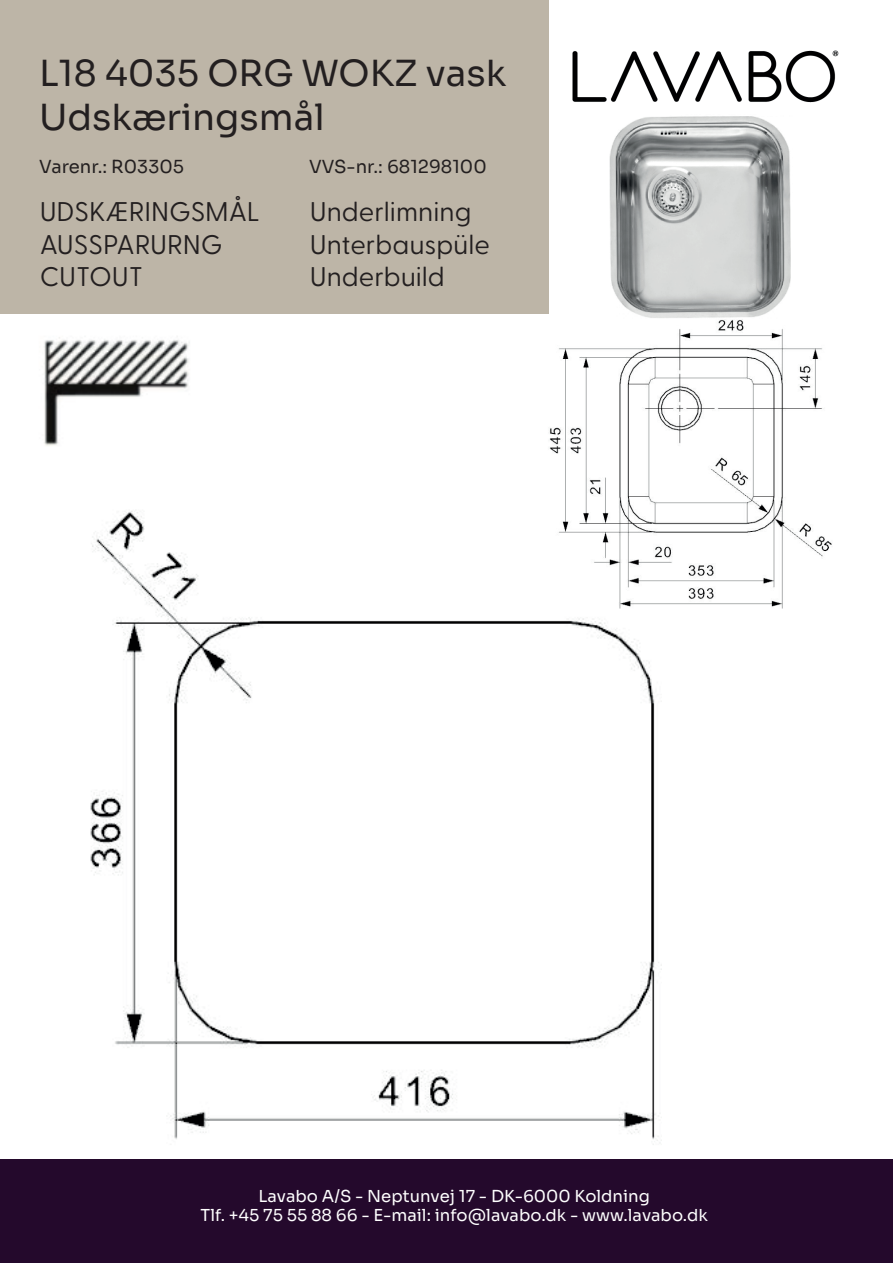
<style>
.page{position:relative;width:893px;height:1263px;background:#fff}
.page>*{position:absolute;margin:0;border:0;box-sizing:border-box;transform-origin:0 0}
.t1{font:36px/43.2px "Sora";color:#231f20}
.t2{font:27px "Greycliff CF";color:#231f20}
.t3{font:18px "Sora";color:#231f20}
.t4{font:16.5px/19.8px "Sora";color:#fff;text-align:center}
</style>
<div class="page">
<div style="left:0;top:1159px;width:892px;height:103px;background:#24092c"></div>
<div style="left:0;top:0;width:548px;height:313px;background:#bdb5a7"></div>
<img style="left:44px;top:337px;width:146px;height:109px">
<img style="left:609px;top:116px;width:182px;height:204px">
<img style="left:90px;top:511px;width:570px;height:634px">
<img style="left:544px;top:320px;width:288px;height:288px">
<img style="left:572px;top:50px;width:267px;height:53px">
<h1 class="t1" style="left:39px;top:49px;width:469px">L18 4035 ORG WOKZ vask<br>Udskæringsmål</h1>
<p class="t3" style="left:39px;top:152px;width:146px">Varenr.: R03305</p>
<p class="t3" style="left:309px;top:152px;width:179px">VVS-nr.: 681298100</p>
<h2 class="t2" style="left:40px;top:192px;width:222px">UDSKÆRINGSMÅL</h2>
<h2 class="t2" style="left:310px;top:192px;width:163px">Underlimning</h2>
<h2 class="t2" style="left:40px;top:224px;width:184px">AUSSPARURNG</h2>
<h2 class="t2" style="left:310px;top:224px;width:182px">Unterbauspüle</h2>
<h2 class="t2" style="left:40px;top:256px;width:105px">CUTOUT</h2>
<h2 class="t2" style="left:310px;top:256px;width:137px">Underbuild</h2>
<p class="t4" style="left:201px;top:1184px;width:509px">Lavabo A/S - Neptunvej 17 - DK-6000 Koldning<br>Tlf. +45 75 55 88 66 - E-mail: info@lavabo.dk - www.lavabo.dk</p>
</div>
